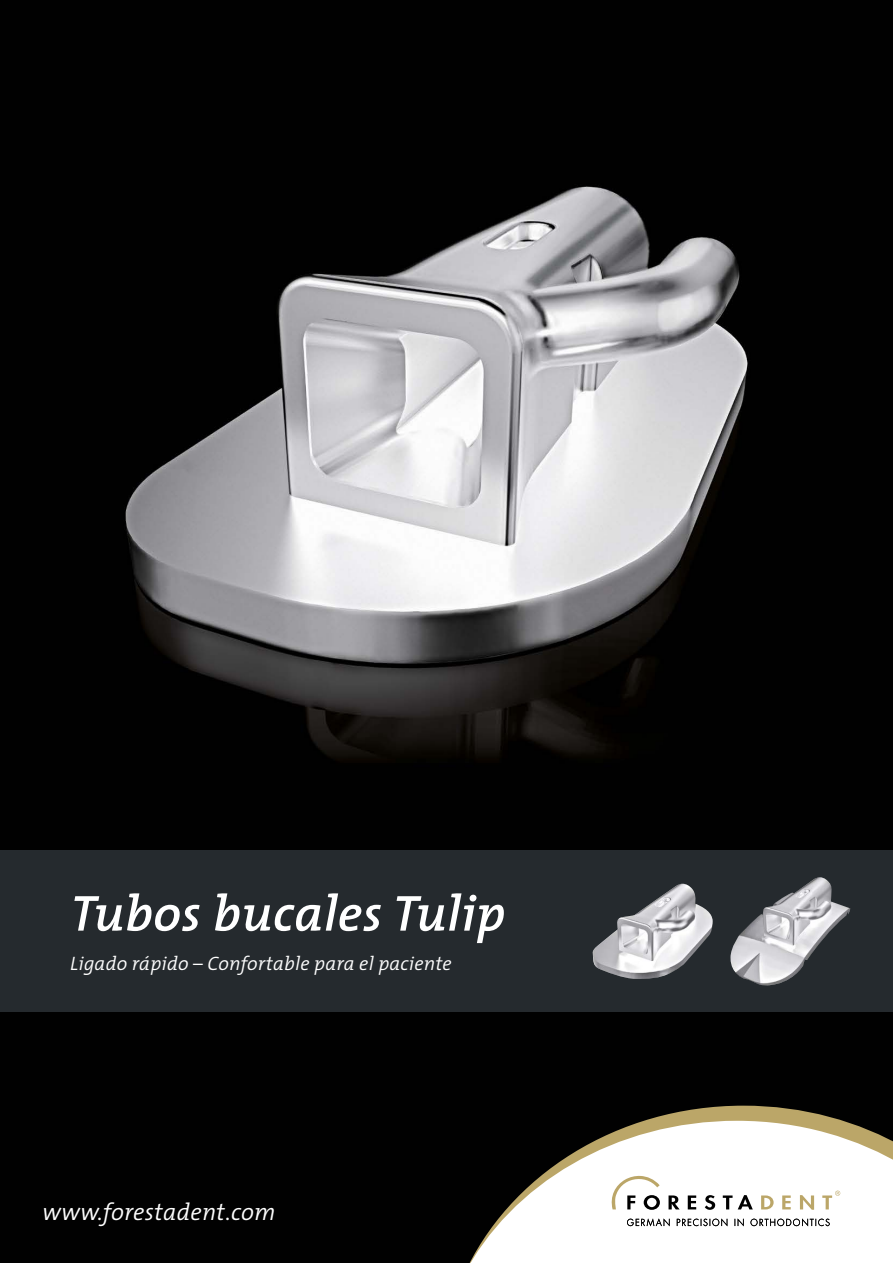
<style>
.page{position:relative;width:893px;height:1263px;background:#fff}
.page>*{position:absolute;margin:0;border:0;box-sizing:border-box;transform-origin:0 0}
.t1{font:italic 600 51px "The Mix";letter-spacing:.01em;color:#fff}
.t2{font:italic 300 24px "The Mix";letter-spacing:.01em;color:#fff}
.t3{font:italic 300 19.5px "The Mix";letter-spacing:.01em;color:#fff}
</style>
<div class="page">
<img style="left:0;top:0;width:893px;height:1263px">
<div style="left:0;top:850px;width:893px;height:162px;background:#252a2e"></div>
<img style="left:730px;top:877px;width:120px;height:108px">
<img style="left:593px;top:884px;width:120px;height:95px">
<svg style="left:463px;top:1106px;width:430px;height:15px;background:#3c3521"></svg>
<svg style="left:463px;top:1121px;width:430px;height:142px"></svg>
<svg style="left:668px;top:1195px;width:12px;height:14px"></svg>
<svg style="left:688px;top:1195px;width:8px;height:14px"></svg>
<svg style="left:705px;top:1195px;width:10px;height:15px"></svg>
<svg style="left:723px;top:1195px;width:30px;height:14px"></svg>
<svg style="left:761px;top:1195px;width:13px;height:14px"></svg>
<svg style="left:782px;top:1195px;width:9px;height:14px"></svg>
<svg style="left:800px;top:1195px;width:14px;height:15px"></svg>
<svg style="left:822px;top:1190px;width:18px;height:19px"></svg>
<svg style="left:612px;top:1176px;width:48px;height:34px"></svg>
<svg style="left:627px;top:1218px;width:203px;height:8px"></svg>
<h1 class="t1" style="left:70px;top:881px;width:436px">Tubos bucales Tulip</h1>
<p class="t3" style="left:70px;top:951px;width:383px">Ligado rápido – Confortable para el paciente</p>
<p class="t2" style="left:43px;top:1197px;width:235px">www.forestadent.com</p>
</div>
